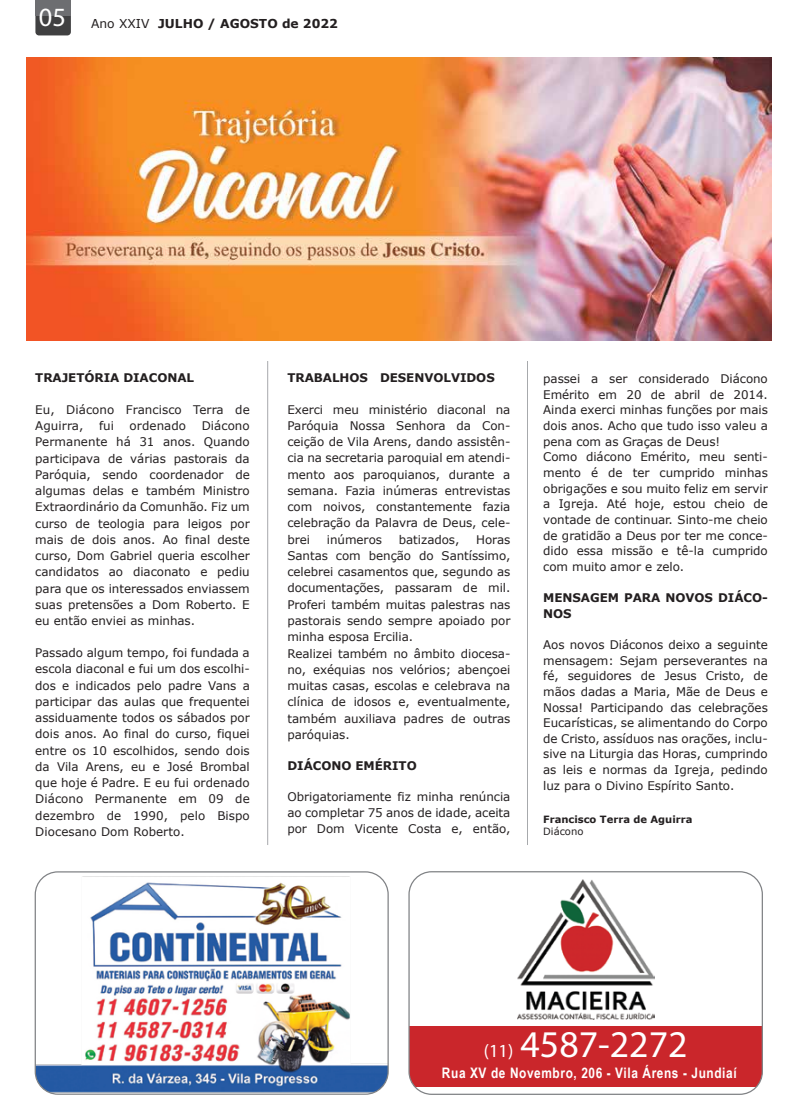
<style>
.page{position:relative;width:798px;height:1117px;background:#fff}
.page>*{position:absolute;margin:0;border:0;box-sizing:border-box;transform-origin:0 0}
.t1{font:37.88px "Myriad Pro";color:#fff}
.t2{font:700 14.5px "Arial Narrow";letter-spacing:.04em;color:#fff}
.t3{font:700 12.25px "Verdana";color:#231f20}
.t4{font:11.88px/16.2px "Verdana";letter-spacing:-.005em;color:#231f20;text-align:justify}
.t5{font:700 11.88px/15.6px "Verdana";letter-spacing:-.005em;color:#231f20}
.t6{font:700 10px "Verdana";color:#231f20}
.t7{font:10px "Verdana";color:#231f20}
.s1{font-weight:400}
.s2{font-size:18.5px}
</style>
<div class="page">
<svg style="left:35px;top:16px;width:36px;height:19px"></svg>
<div style="left:35px;top:0;width:36px;height:16px;background:#6d6e71"></div>
<hr style="left:267px;top:361px;width:1px;height:483px;background:#a7a9ac">
<hr style="left:527px;top:361px;width:1px;height:483px;background:#a7a9ac">
<img style="left:35px;top:871px;width:353px;height:222px">
<div style="left:35px;top:871px;width:353px;height:223px;border:1px solid #808285;border-radius:23px"></div>
<div style="left:409px;top:1026px;width:353px;height:60px;background:#ca262b"></div>
<img style="left:517px;top:879px;width:137px;height:139px">
<div style="left:408px;top:870px;width:354px;height:224px;border:1px solid #808285;border-radius:23px"></div>
<img style="left:26px;top:57px;width:744px;height:284px">
<p class="t3" style="left:39px;top:16px;width:300px"><sup>05</sup> <span class="s1">Ano XXIV</span> JULHO / AGOSTO de 2022</p>
<p class="t5" style="left:35px;top:370px;width:160px">TRAJETÓRIA DIACONAL</p>
<p class="t4" style="left:35px;top:401px;width:216px">Eu, Diácono Francisco Terra de<br>Aguirra,</p>
<p class="t4" style="left:35px;top:417px;width:216px;text-indent:166px">Diácono Permanente há 31 anos. Quando participava de várias pastorais da Paróquia, sendo coordenador de algumas delas e também Ministro Extraordinário da Comunhão. Fiz um curso de teologia para leigos por mais de dois anos. Ao final deste curso, Dom Gabriel queria escolher candidatos ao diaconato e pediu para que os interessados enviassem suas pretensões a Dom Roberto. E eu então enviei as minhas.</p>
<p class="t4" style="left:35px;top:644px;width:216px">Passado algum tempo, foi fundada a escola diaconal e fui um dos escolhi&shy;dos e indicados pelo padre Vans a participar das aulas que frequentei assiduamente todos os sábados por dois anos. Ao final do curso, fiquei entre os 10 escolhidos, sendo dois da Vila Arens, eu e José Brombal que hoje é Padre. E eu fui ordenado Diácono Permanente em 09 de dezembro de 1990, pelo Bispo Diocesano Dom Roberto.</p>
<p class="t4" style="left:99px;top:417px;width:17px">fui</p>
<p class="t4" style="left:129px;top:417px;width:58px">ordenado</p>
<p class="t5" style="left:287px;top:369px;width:209px">TRABALHOS DESENVOLVIDOS</p>
<p class="t4" style="left:287px;top:401px;width:224px">Exerci meu ministério diaconal na Paróquia Nossa Senhora da Con&shy;ceição de Vila Arens, dando assistên&shy;cia na secretaria paroquial em atendi&shy;mento aos paroquianos, durante a semana. Fazia inúmeras entrevistas com noivos, constantemente fazia celebração da Palavra de Deus, cele&shy;brei</p>
<p class="t4" style="left:327px;top:531px;width:57px">inúmeros</p>
<p class="t4" style="left:398px;top:531px;width:62px">batizados,</p>
<p class="t4" style="left:287px;top:531px;width:224px;text-align:left;text-indent:189px">Horas<br>Santas com benção do Santíssimo, celebrei casamentos que, segundo as documentações, passaram de mil.<br>Proferi também muitas palestras nas pastorais sendo sempre apoiado por minha esposa Ercilia.<br>Realizei também no âmbito diocesa&shy;no, exéquias nos velórios; abençoei muitas casas, escolas e celebrava na clínica de idosos e, eventualmente, também auxiliava padres de outras paróquias.</p>
<p class="t5" style="left:287px;top:757px;width:131px">DIÁCONO EMÉRITO</p>
<p class="t4" style="left:287px;top:789px;width:224px;line-height:15.6px">Obrigatoriamente fiz minha renúncia ao completar 75 anos de idade, aceita por Dom Vicente Costa e, então,</p>
<p class="t4" style="left:543px;top:371px;width:226px;line-height:15.6px;text-align:left">passei a ser considerado Diácono<br>Emérito em 20 de abril de 2014.<br>Ainda exerci minhas funções por mais dois anos. Acho que tudo isso valeu a pena com as Graças de Deus!<br>Como diácono Emérito, meu senti&shy;mento é de ter cumprido minhas obrigações e sou muito feliz em servir a Igreja. Até hoje, estou cheio de vontade de continuar. Sinto-me cheio de gratidão a Deus por ter me conce&shy;dido essa missão e tê-la cumprido com muito amor e zelo.</p>
<p class="t5" style="left:543px;top:590px;width:226px">MENSAGEM PARA NOVOS DIÁCO-<br>NOS</p>
<p class="t4" style="left:543px;top:637px;width:226px;line-height:15.6px">Aos novos Diáconos deixo a seguinte mensagem: Sejam perseverantes na fé, seguidores de Jesus Cristo, de mãos dadas a Maria, Mãe de Deus e Nossa! Participando das celebrações Eucarísticas, se alimentando do Corpo de Cristo, assíduos nas orações, inclu&shy;sive na Liturgia das Horas, cumprindo as leis e normas da Igreja, pedindo luz para o Divino Espírito Santo.</p>
<p class="t6" style="left:543px;top:812px;width:151px">Francisco Terra de Aguirra</p>
<p class="t7" style="left:543px;top:825px;width:42px">Diácono</p>
<h1 class="t1" style="left:483px;top:1020px;width:205px"><span class="s2">(11)</span> 4587-2272</h1>
<p class="t2" style="left:442px;top:1062px;width:296px">Rua XV de Novembro, 206 - Vila Árens - Jundiaí</p>
</div>
